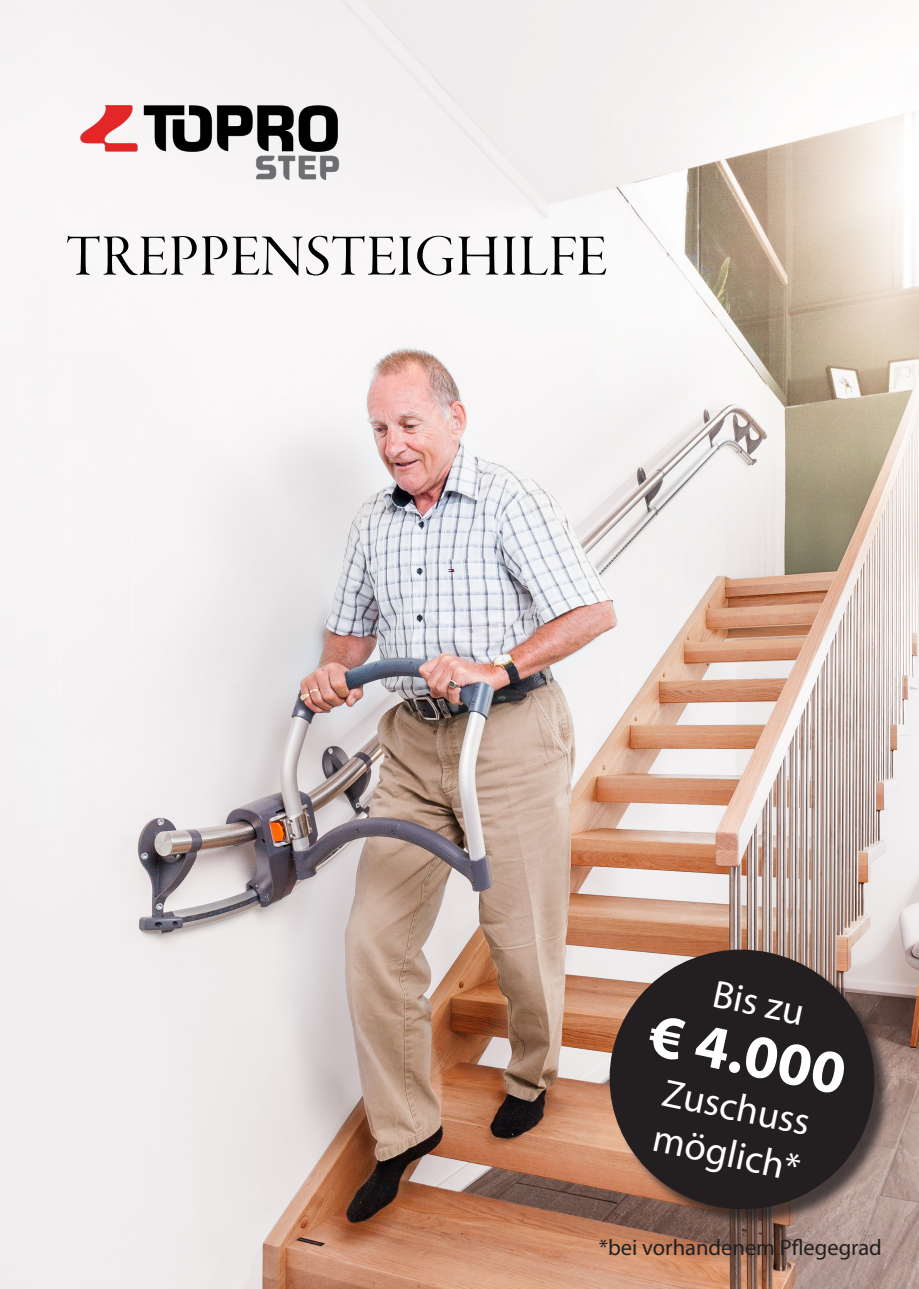
<style>
.page{position:relative;width:919px;height:1289px;background:#fff}
.page>*{position:absolute;margin:0;border:0;box-sizing:border-box;transform-origin:0 0}
.t1{font:700 61.5px "Myriad Pro";color:#fff}
.t2{font:60px "Garamond Premr Pro Disp";letter-spacing:.005em;color:#000}
.t3{font:39px "Myriad Pro";color:#fff}
.t4{font:22.5px "Myriad Pro";color:#231f20}
</style>
<div class="page">
<img style="left:48px;top:0;width:870px;height:1288px">
<img style="left:67px;top:105px;width:286px;height:82px">
<div style="left:612px;top:952px;width:280px;height:275px;background:#231f20;opacity:.75"></div>
<svg style="left:596px;top:936px;width:291px;height:284px;background:#51433f"></svg>
<p class="t2" style="left:67px;top:223px;width:542px">TREPPENSTEIGHILFE</p>
<p class="t3" style="left:718px;top:969px;width:94px;rotate:12deg">Bis zu</p>
<p class="t1" style="left:658px;top:994px;width:201px;rotate:12deg">€ 4.000</p>
<p class="t3" style="left:668px;top:1068px;width:151px;rotate:12deg">Zuschuss</p>
<p class="t3" style="left:658px;top:1113px;width:151px;rotate:12deg">möglich*</p>
<p class="t4" style="left:598px;top:1233px;width:285px">*bei vorhandenem Pflegegrad</p>
</div>
